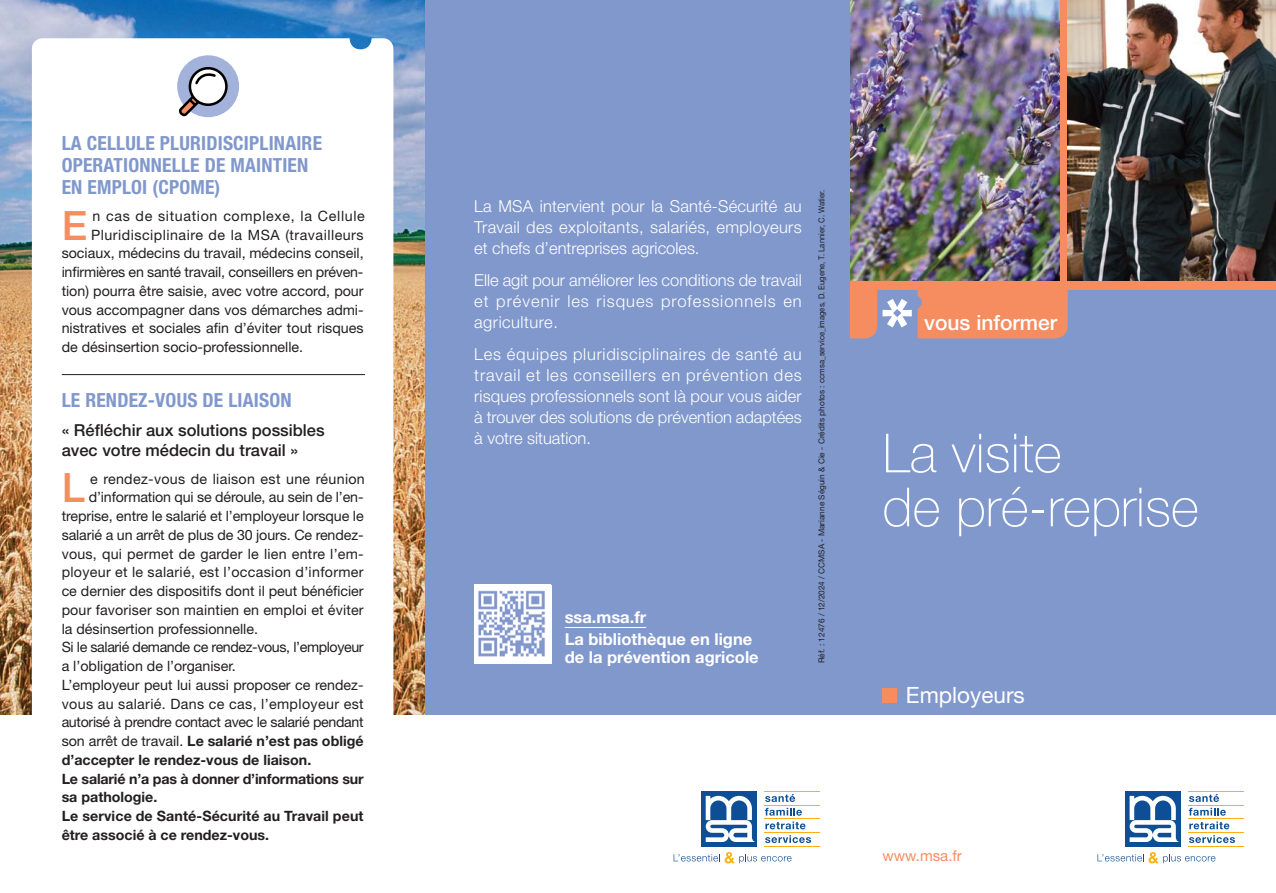
<style>
.page{position:relative;width:1276px;height:893px;background:#fff}
.page>*{position:absolute;margin:0;border:0;box-sizing:border-box;transform-origin:0 0}
.t1{font:100 54px/54px "Helvetica Neue LT Std";color:#fff}
.t2{font:500 40.5px "Helvetica Neue LT Std";color:#f68d61}
.t3{font:22.5px "Helvetica Neue LT Std";color:#fff}
.t4{font:500 21px "Helvetica Neue LT Std";color:#fff}
.t5{font:700 condensed 19.5px/21.8px "Helvetica Neue LT Std";letter-spacing:.01em;color:#8198cd}
.t6{font:300 16.5px/21px "Helvetica Neue";color:#fff;text-align:justify}
.t7{font:500 16.5px/20.2px "Helvetica Neue LT Std";color:#231f20}
.t8{font:700 16.5px/22.2px "Helvetica Neue LT Std";color:#fff}
.t9{font:15px "Helvetica Neue LT Std";color:#f68d61}
.t10{font:14.25px "Helvetica Neue LT Std";color:#231f20}
.t11{font:700 14.25px "Helvetica Neue LT Std";color:#231f20}
.t12{font:14.25px "Helvetica Neue LT Std";letter-spacing:.02em;color:#231f20}
.t13{font:14.25px "Helvetica Neue LT Std";letter-spacing:-.03em;color:#231f20}
.t14{font:14.25px "Helvetica Neue LT Std";letter-spacing:-.025em;color:#231f20}
.t15{font:14.25px "Helvetica Neue LT Std";letter-spacing:.035em;color:#231f20}
.t16{font:14.25px "Helvetica Neue LT Std";letter-spacing:.025em;color:#231f20}
.t17{font:14.25px "Helvetica Neue LT Std";letter-spacing:.045em;color:#231f20}
.t18{font:8.25px "Helvetica Neue LT Std";color:#231f20}
.s1{font-weight:400}
</style>
<div class="page">
<img style="left:0;top:0;width:425px;height:714px">
<div style="left:425px;top:0;width:851px;height:714px;background:#8198cd"></div>
<div style="left:850px;top:0;width:426px;height:289px;background:#f68d61"></div>
<div style="left:882px;top:688px;width:15px;height:15px;background:#f68d61"></div>
<img style="left:850px;top:0;width:209px;height:281px">
<img style="left:1067px;top:0;width:209px;height:281px">
<hr style="left:564px;top:627px;width:82px;height:1px;background:#fff">
<img style="left:474px;top:585px;width:77px;height:78px">
<svg style="left:850px;top:289px;width:217px;height:49px;background:#e49377"></svg>
<svg style="left:1189px;top:794px;width:30px;height:8px"></svg>
<svg style="left:1188px;top:808px;width:41px;height:21px"></svg>
<svg style="left:1189px;top:835px;width:46px;height:8px"></svg>
<hr style="left:1187px;top:791px;width:56px;height:1px;background:#fcaf17">
<hr style="left:1187px;top:805px;width:56px;height:1px;background:#fcaf17">
<hr style="left:1187px;top:818px;width:56px;height:1px;background:#fcaf17">
<hr style="left:1187px;top:832px;width:56px;height:1px;background:#fcaf17">
<hr style="left:1187px;top:846px;width:56px;height:1px;background:#fcaf17">
<div style="left:1125px;top:791px;width:55px;height:56px;background:#0e4e96"></div>
<svg style="left:1129px;top:796px;width:51px;height:46px"></svg>
<svg style="left:1097px;top:852px;width:118px;height:11px"></svg>
<svg style="left:765px;top:794px;width:30px;height:8px"></svg>
<svg style="left:765px;top:808px;width:40px;height:21px"></svg>
<svg style="left:765px;top:835px;width:46px;height:8px"></svg>
<hr style="left:764px;top:791px;width:55px;height:1px;background:#fcaf17">
<hr style="left:764px;top:805px;width:55px;height:1px;background:#fcaf17">
<hr style="left:764px;top:818px;width:55px;height:1px;background:#fcaf17">
<hr style="left:764px;top:832px;width:55px;height:1px;background:#fcaf17">
<hr style="left:764px;top:846px;width:55px;height:1px;background:#fcaf17">
<div style="left:701px;top:791px;width:55px;height:56px;background:#0e4e96"></div>
<svg style="left:705px;top:796px;width:51px;height:46px"></svg>
<svg style="left:673px;top:852px;width:118px;height:11px"></svg>
<svg style="left:32px;top:38px;width:361px;height:676px"></svg>
<div style="left:177px;top:55px;width:62px;height:62px;background:#a3b2db;border-radius:50%"></div>
<hr style="left:62px;top:374px;width:303px;height:1px;background:#231f20">
<div style="left:190px;top:69px;width:36px;height:35px;background:#fff;border-radius:50%"></div>
<div style="left:189px;top:67px;width:39px;height:39px;border:3px solid #000;border-radius:50%"></div>
<svg style="left:176px;top:94px;width:24px;height:24px"></svg>
<svg style="left:194px;top:70px;width:23px;height:15px"></svg>
<h3 class="t5" style="left:62px;top:132px;width:262px">LA CELLULE PLURIDISCIPLINAIRE<br>OPERATIONNELLE DE MAINTIEN<br>EN EMPLOI (CPOME)</h3>
<h2 class="t2" style="left:62px;top:211px;width:27px">E</h2>
<p class="t17" style="left:92px;top:211px;width:274px">n cas de situation complexe, la Cellule</p>
<p class="t15" style="left:91px;top:229px;width:274px">Pluridisciplinaire de la MSA (travailleurs</p>
<p class="t10" style="left:62px;top:248px;width:303px">sociaux, médecins du travail, médecins conseil,</p>
<p class="t10" style="left:62px;top:267px;width:303px">infirmières en santé travail, conseillers en préven-</p>
<p class="t10" style="left:62px;top:286px;width:303px">tion) pourra être saisie, avec votre accord, pour</p>
<p class="t10" style="left:62px;top:304px;width:303px">vous accompagner dans vos démarches admi-</p>
<p class="t10" style="left:62px;top:323px;width:303px">nistratives et sociales afin d’éviter tout risques</p>
<p class="t10" style="left:62px;top:342px;width:243px">de désinsertion socio-professionnelle.</p>
<h3 class="t5" style="left:62px;top:390px;width:231px">LE RENDEZ-VOUS DE LIAISON</h3>
<p class="t7" style="left:62px;top:422px;width:264px">« Réfléchir aux solutions possibles avec votre médecin du travail »</p>
<h2 class="t2" style="left:62px;top:474px;width:25px">L</h2>
<p class="t12" style="left:90px;top:473px;width:276px">e rendez-vous de liaison est une réunion</p>
<p class="t10" style="left:89px;top:492px;width:276px">d’information qui se déroule, au sein de l’en-</p>
<p class="t10" style="left:62px;top:511px;width:303px">treprise, entre le salarié et l’employeur lorsque le</p>
<p class="t10" style="left:62px;top:530px;width:303px">salarié a un arrêt de plus de 30 jours. Ce rendez-</p>
<p class="t10" style="left:62px;top:548px;width:303px">vous, qui permet de garder le lien entre l’em-</p>
<p class="t12" style="left:62px;top:567px;width:303px">ployeur et le salarié, est l’occasion d’informer</p>
<p class="t10" style="left:62px;top:586px;width:303px">ce dernier des dispositifs dont il peut bénéficier</p>
<p class="t10" style="left:62px;top:605px;width:303px">pour favoriser son maintien en emploi et éviter</p>
<p class="t10" style="left:62px;top:623px;width:198px">la désinsertion professionnelle.</p>
<p class="t13" style="left:62px;top:642px;width:303px">Si le salarié demande ce rendez-vous, l’employeur</p>
<p class="t10" style="left:62px;top:661px;width:176px">a l’obligation de l’organiser.</p>
<p class="t10" style="left:62px;top:680px;width:303px">L’employeur peut lui aussi proposer ce rendez-</p>
<p class="t16" style="left:62px;top:698px;width:303px">vous au salarié. Dans ce cas, l’employeur est</p>
<p class="t14" style="left:62px;top:717px;width:303px">autorisé à prendre contact avec le salarié pendant</p>
<p class="t11" style="left:62px;top:736px;width:303px"><span class="s1">son arrêt de travail.</span> Le salarié n’est pas obligé</p>
<p class="t11" style="left:62px;top:755px;width:251px">d’accepter le rendez-vous de liaison.</p>
<p class="t11" style="left:62px;top:773px;width:303px">Le salarié n’a pas à donner d’informations sur</p>
<p class="t11" style="left:62px;top:792px;width:97px">sa pathologie.</p>
<p class="t11" style="left:62px;top:811px;width:303px">Le service de Santé-Sécurité au Travail peut</p>
<p class="t11" style="left:62px;top:830px;width:209px">être associé à ce rendez-vous.</p>
<p class="t6" style="left:474px;top:198px;width:329px">La MSA intervient pour la Santé-Sécurité au Travail des exploitants, salariés, employeurs et chefs d’entreprises agricoles.</p>
<p class="t6" style="left:474px;top:271px;width:329px">Elle agit pour améliorer les conditions de travail et prévenir les risques professionnels en agriculture.</p>
<p class="t6" style="left:474px;top:345px;width:329px">Les équipes pluridisciplinaires de santé au travail et les conseillers en prévention des risques professionnels sont là pour vous aider à trouver des solutions de prévention adaptées à votre situation.</p>
<p class="t8" style="left:564px;top:607px;width:189px">ssa.msa.fr<br>La bibliothèque en ligne</p>
<p class="t8" style="left:564px;top:648px;width:195px">de la prévention agricole</p>
<p class="t18" style="left:819px;top:663px;width:475px;rotate:-90deg">Réf. : 12476 / 12/2024 / CCMSA - Marianne Séguin &amp; Cie - Crédits photos : ccmsa_service_images, D. Eugene, T. Lannier, C. Watier.</p>
<h3 class="t4" style="left:924px;top:315px;width:135px">vous informer</h3>
<h1 class="t1" style="left:882px;top:427px;width:318px">La visite<br>de pré-reprise</h1>
<h3 class="t3" style="left:906px;top:686px;width:120px">Employeurs</h3>
<p class="t9" style="left:882px;top:850px;width:81px">www.msa.fr</p>
</div>
